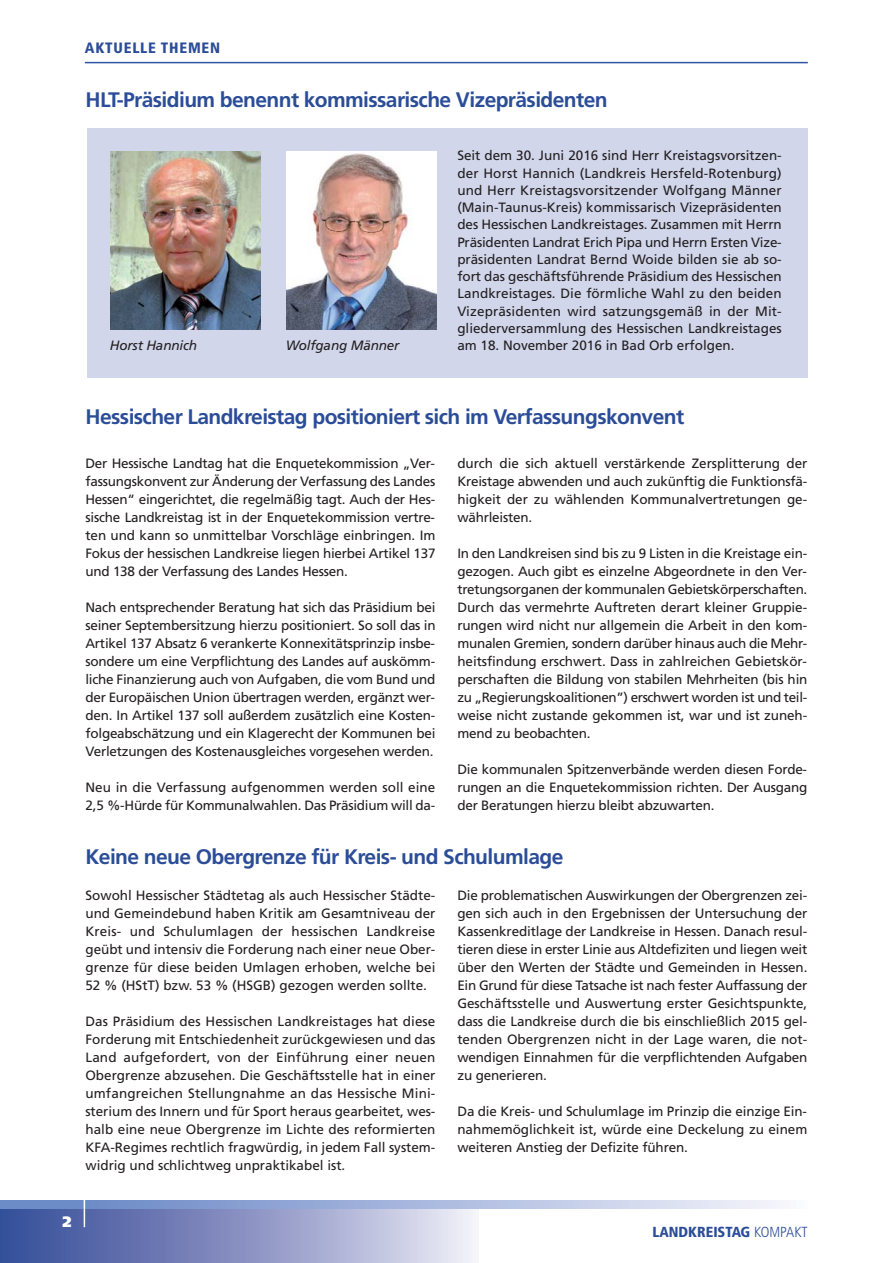
<style>
.page{position:relative;width:893px;height:1263px;background:#fff}
.page>*{position:absolute;margin:0;border:0;box-sizing:border-box;transform-origin:0 0}
.t1{font:700 21px "Frutiger";letter-spacing:-.03em;color:#2b4d98}
.t2{font:900 15.15px "Frutiger";color:#fff}
.t3{font:900 condensed 15px "Frutiger";letter-spacing:.05em;color:#2b4d98}
.t4{font:900 condensed 14.55px "Frutiger";color:#2b4d98}
.t5{font:13.5px/18px "Frutiger";letter-spacing:-.01em;color:#231f20;text-align:justify}
.t6{font:italic 13.5px "Frutiger CE";letter-spacing:-.01em;color:#231f20}
.s1{font-weight:300}
</style>
<div class="page">
<div style="left:87px;top:128px;width:720px;height:250px;background:#d1d6eb"></div>
<svg style="left:0;top:1208px;width:479px;height:55px;background:#8c96c4"></svg>
<svg style="left:85px;top:1200px;width:699px;height:8px;background:#adbce0"></svg>
<div style="left:0;top:1200px;width:85px;height:8px;background:#6c8cc7"></div>
<svg style="left:84px;top:1200px;width:1px;height:27px"></svg>
<hr style="left:85px;top:62px;width:723px;height:1px;background:#3055a6">
<img style="left:110px;top:151px;width:150px;height:179px">
<img style="left:286px;top:151px;width:150px;height:179px">
<p class="t3" style="left:85px;top:42px;width:137px">AKTUELLE THEMEN</p>
<h1 class="t1" style="left:86px;top:91px;width:523px">HLT-Präsidium benennt kommissarische Vizepräsidenten</h1>
<p class="t6" style="left:110px;top:340px;width:89px">Horst Hannich</p>
<p class="t6" style="left:286px;top:340px;width:115px">Wolfgang Männer</p>
<p class="t5" style="left:457px;top:148px;width:326px;line-height:17.2px">Seit dem 30. Juni 2016 sind Herr Kreistagsvorsitzen&shy;der Horst Hannich (Landkreis Hersfeld-Rotenburg) und Herr Kreistagsvorsitzender Wolfgang Männer (Main-Taunus-Kreis) kommissarisch Vizepräsidenten des Hessischen Landkreistages. Zusammen mit Herrn Präsidenten Landrat Erich Pipa und Herrn Ersten Vize&shy;präsidenten Landrat Bernd Woide bilden sie ab so&shy;fort das geschäftsführende Präsidium des Hessischen Landkreistages. Die förmliche Wahl zu den beiden Vizepräsidenten wird satzungsgemäß in der Mit&shy;gliederversammlung des Hessischen Landkreistages am 18. November 2016 in Bad Orb erfolgen.</p>
<h1 class="t1" style="left:86px;top:408px;width:600px">Hessischer Landkreistag positioniert sich im Verfassungskonvent</h1>
<p class="t5" style="left:85px;top:455px;width:351px">Der Hessische Landtag hat die Enquetekommission „Ver&shy;fassungskonvent zur Änderung der Verfassung des Landes Hessen“ eingerichtet, die regelmäßig tagt. Auch der Hes&shy;sische Landkreistag ist in der Enquetekommission vertre&shy;ten und kann so unmittelbar Vorschläge einbringen. Im Fokus der hessischen Landkreise liegen hierbei Artikel 137 und 138 der Verfassung des Landes Hessen.</p>
<p class="t5" style="left:85px;top:599px;width:352px">Nach entsprechender Beratung hat sich das Präsidium bei seiner Septembersitzung hierzu positioniert. So soll das in Artikel 137 Absatz 6 verankerte Konnexitätsprinzip insbe&shy;sondere um eine Verpflichtung des Landes auf auskömm&shy;liche Finanzierung auch von Aufgaben, die vom Bund und der Europäischen Union übertragen werden, ergänzt wer&shy;den. In Artikel 137 soll außerdem zusätzlich eine Kosten&shy;folgeabschätzung und ein Klagerecht der Kommunen bei Verletzungen des Kostenausgleiches vorgesehen werden.</p>
<p class="t5" style="left:85px;top:779px;width:351px">Neu in die Verfassung aufgenommen werden soll eine<br>2,5 %-Hürde für Kommunalwahlen. Das Präsidium will da-</p>
<p class="t5" style="left:457px;top:455px;width:351px">durch die sich aktuell verstärkende Zersplitterung der Kreistage abwenden und auch zukünftig die Funktionsfä&shy;higkeit der zu wählenden Kommunalvertretungen ge&shy;währleisten.</p>
<p class="t5" style="left:457px;top:545px;width:351px">In den Landkreisen sind bis zu 9 Listen in die Kreistage ein&shy;gezogen. Auch gibt es einzelne Abgeordnete in den Ver&shy;tretungsorganen der kommunalen Gebietskörperschaften.<br>Durch das vermehrte Auftreten derart kleiner Gruppie&shy;rungen wird nicht nur allgemein die Arbeit in den kom&shy;munalen Gremien, sondern darüber hinaus auch die Mehr&shy;heitsfindung erschwert. Dass in zahlreichen Gebietskör&shy;perschaften die Bildung von stabilen Mehrheiten (bis hin zu „Regierungskoalitionen”) erschwert worden ist und teil&shy;weise nicht zustande gekommen ist, war und ist zuneh&shy;mend zu beobachten.</p>
<p class="t5" style="left:457px;top:761px;width:351px">Die kommunalen Spitzenverbände werden diesen Forde&shy;rungen an die Enquetekommission richten. Der Ausgang der Beratungen hierzu bleibt abzuwarten.</p>
<h1 class="t1" style="left:86px;top:848px;width:479px">Keine neue Obergrenze für Kreis- und Schulumlage</h1>
<p class="t5" style="left:85px;top:887px;width:351px">Sowohl Hessischer Städtetag als auch Hessischer Städte&shy;und Gemeindebund haben Kritik am Gesamtniveau der Kreis- und Schulumlagen der hessischen Landkreise geübt und intensiv die Forderung nach einer neue Ober&shy;grenze für diese beiden Umlagen erhoben, welche bei 52 % (HStT) bzw. 53 % (HSGB) gezogen werden sollte.</p>
<p class="t5" style="left:85px;top:1013px;width:351px">Das Präsidium des Hessischen Landkreistages hat diese Forderung mit Entschiedenheit zurückgewiesen und das Land aufgefordert, von der Einführung einer neuen Obergrenze abzusehen. Die Geschäftsstelle hat in einer umfangreichen Stellungnahme an das Hessische Mini&shy;sterium des Innern und für Sport heraus gearbeitet, wes&shy;halb eine neue Obergrenze im Lichte des reformierten KFA-Regimes rechtlich fragwürdig, in jedem Fall system&shy;widrig und schlichtweg unpraktikabel ist.</p>
<p class="t5" style="left:457px;top:887px;width:351px">Die problematischen Auswirkungen der Obergrenzen zei&shy;gen sich auch in den Ergebnissen der Untersuchung der Kassenkreditlage der Landkreise in Hessen. Danach resul&shy;tieren diese in erster Linie aus Altdefiziten und liegen weit über den Werten der Städte und Gemeinden in Hessen.<br>Ein Grund für diese Tatsache ist nach fester Auffassung der Geschäftsstelle und Auswertung erster Gesichtspunkte, dass die Landkreise durch die bis einschließlich 2015 gel&shy;tenden Obergrenzen nicht in der Lage waren, die not&shy;wendigen Einnahmen für die verpflichtenden Aufgaben zu generieren.</p>
<p class="t5" style="left:457px;top:1103px;width:351px">Da die Kreis- und Schulumlage im Prinzip die einzige Ein&shy;nahmemöglichkeit ist, würde eine Deckelung zu einem weiteren Anstieg der Defizite führen.</p>
<p class="t2" style="left:62px;top:1216px;width:10px">2</p>
<p class="t4" style="left:652px;top:1226px;width:157px">LANDKREISTAG <span class="s1">KOMPAKT</span></p>
</div>
